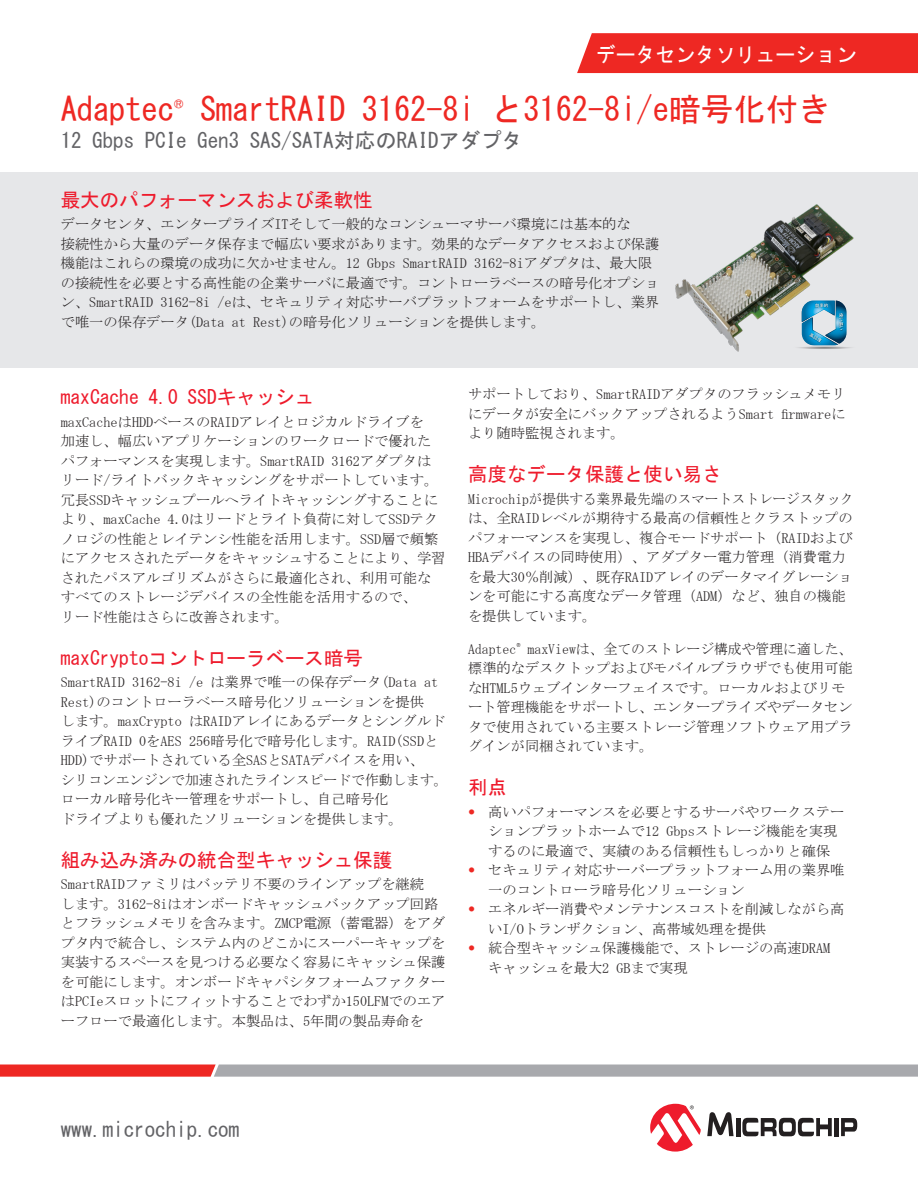
<style>
.page{position:relative;width:918px;height:1188px;background:#fff}
.page>*{position:absolute;margin:0;border:0;box-sizing:border-box;transform-origin:0 0}
.SS_TITLE{font:33px "MS Gothic";color:#ee2823}
.SS_SUBTITLE{font:21px "MS Gothic";color:#636366}
.CATEGORY{font:21px "MS Gothic";color:#fff;scale:.95 1}
.SUBHEAD1{font:19.5px "MS Gothic";color:#ee1b2c}
.BODY_TEXT{font:14.25px/19.5px "MS Mincho";color:#231f20}
.BODY_TEXT-2{font:14.25px/19.5px "MS Mincho";color:#231f20;scale:.95 1}
.s1{font-family:"Helvetica Neue LT Std";font-weight:300;color:#ee2823}
</style>
<div class="page">
<div style="left:0;top:172px;width:918px;height:196px;background:#e6e7e9"></div>
<svg style="left:0;top:1065px;width:918px;height:12px;background:#ba8e90"></svg>
<svg style="left:707px;top:1112px;width:27px;height:24px"></svg>
<hr style="left:736px;top:1118px;width:4px;height:18px;background:#231f20">
<div style="left:834px;top:1118px;width:5px;height:18px;background:#231f20"></div>
<svg style="left:841px;top:1118px;width:16px;height:18px"></svg>
<svg style="left:742px;top:1117px;width:90px;height:19px"></svg>
<svg style="left:650px;top:1104px;width:51px;height:48px"></svg>
<div style="left:577px;top:33px;width:341px;height:40px;background:#ee2823"></div>
<img style="left:675px;top:204px;width:179px;height:148px">
<svg style="left:793px;top:345px;width:61px;height:4px"></svg>
<svg style="left:802px;top:300px;width:45px;height:45px"></svg>
<p class="CATEGORY" style="left:596px;top:43px;width:277px">データセンタソリューション</p>
<p class="SS_TITLE" style="left:61px;top:92px;width:771px">Adaptec<sup>®</sup> SmartRAID 3162-8i と3162-8i/e暗号化付き</p>
<p class="SS_SUBTITLE" style="left:61px;top:130px;width:463px">12 Gbps PCIe Gen3 SAS/SATA対応のRAIDアダプタ</p>
<p class="SUBHEAD1" style="left:61px;top:190px;width:313px">最大のパフォーマンスおよび柔軟性</p>
<p class="BODY_TEXT" style="left:61px;top:215px;width:600px">データセンタ、エンタープライズITそして一般的なコンシューマサーバ環境には基本的な<br>接続性から大量のデータ保存まで幅広い要求があります。効果的なデータアクセスおよび保護機能はこれらの環境の成功に欠かせません。12 Gbps SmartRAID 3162-8iアダプタは、最大限の接続性を必要とする高性能の企業サーバに最適です。コントローラベースの暗号化オプション、SmartRAID 3162-8i /eは、セキュリティ対応サーバプラットフォームをサポートし、業界で唯一の保存データ(Data at Rest)の暗号化ソリューションを提供します。</p>
<p class="SUBHEAD1" style="left:61px;top:387px;width:255px">maxCache 4.0 SSDキャッシュ</p>
<p class="BODY_TEXT" style="left:61px;top:412px;width:386px">maxCacheはHDDベースのRAIDアレイとロジカルドライブを<br>加速し、幅広いアプリケーションのワークロードで優れたパフォーマンスを実現します。SmartRAID 3162アダプタはリード/ライトバックキャッシングをサポートしています。冗長SSDキャッシュプールへライトキャッシングすることにより、maxCache 4.0はリードとライト負荷に対してSSDテクノロジの性能とレイテンシ性能を活用します。SSD層で頻繁にアクセスされたデータをキャッシュすることにより、学習されたパスアルゴリズムがさらに最適化され、利用可能なすべてのストレージデバイスの全性能を活用するので、<br>リード性能はさらに改善されます。</p>
<p class="SUBHEAD1" style="left:61px;top:648px;width:304px">maxCryptoコントローラベース暗号</p>
<p class="BODY_TEXT" style="left:61px;top:673px;width:389px">SmartRAID 3162-8i /e は業界で唯一の保存データ(Data at Rest)のコントローラベース暗号化ソリューションを提供<br>します。maxCrypto はRAIDアレイにあるデータとシングルドライブRAID 0をAES 256暗号化で暗号化します。RAID(SSDとHDD)でサポートされている全SASとSATAデバイスを用い、<br>シリコンエンジンで加速されたラインスピードで作動します。ローカル暗号化キー管理をサポートし、自己暗号化<br>ドライブよりも優れたソリューションを提供します。</p>
<p class="SUBHEAD1" style="left:61px;top:850px;width:333px">組み込み済みの統合型キャッシュ保護</p>
<p class="BODY_TEXT" style="left:61px;top:875px;width:386px">SmartRAIDファミリはバッテリ不要のラインアップを継続<br>します。3162-8iはオンボードキャッシュバックアップ回路とフラッシュメモリを含みます。ZMCP電源（蓄電器）をアダプタ内で統合し、システム内のどこかにスーパーキャップを実装するスペースを見つける必要なく容易にキャッシュ保護を可能にします。オンボードキャパシタフォームファクターはPCIeスロットにフィットすることでわずか150LFMでのエアーフローで最適化します。本製品は、5年間の製品寿命を</p>
<p class="BODY_TEXT" style="left:468px;top:385px;width:379px;text-align:justify">サポートしており、SmartRAIDアダプタのフラッシュメモリにデータが安全にバックアップされるようSmart firmwareにより随時監視されます。</p>
<p class="SUBHEAD1" style="left:468px;top:464px;width:255px">高度なデータ保護と使い易さ</p>
<p class="BODY_TEXT-2" style="left:468px;top:489px;width:408px">Microchipが提供する業界最先端のスマートストレージスタックは、全RAIDレベルが期待する最高の信頼性とクラストップのパフォーマンスを実現し、複合モードサポート（RAIDおよび<br>HBAデバイスの同時使用）、アダプター電力管理（消費電力を最大30％削減）、既存RAIDアレイのデータマイグレーションを可能にする高度なデータ管理（ADM）など、独自の機能を提供しています。</p>
<p class="BODY_TEXT" style="left:468px;top:639px;width:386px">Adaptec<sup>®</sup> maxViewは、全てのストレージ構成や管理に適した、標準的なデスクトップおよびモバイルブラウザでも使用可能なHTML5ウェブインターフェイスです。ローカルおよびリモート管理機能をサポートし、エンタープライズやデータセンタで使用されている主要ストレージ管理ソフトウェア用プラグインが同梱されています。</p>
<p class="SUBHEAD1" style="left:468px;top:777px;width:40px">利点</p>
<p class="BODY_TEXT" style="left:488px;top:802px;width:358px;text-indent:-20px"><span class="s1">•</span> 高いパフォーマンスを必要とするサーバやワークステーションプラットホームで12 Gbpsストレージ機能を実現するのに最適で、実績のある信頼性もしっかりと確保</p>
<p class="BODY_TEXT" style="left:488px;top:860px;width:358px;text-indent:-20px"><span class="s1">•</span> セキュリティ対応サーバープラットフォーム用の業界唯一のコントローラ暗号化ソリューション</p>
<p class="BODY_TEXT" style="left:488px;top:899px;width:358px;text-indent:-20px"><span class="s1">•</span> エネルギー消費やメンテナンスコストを削減しながら高いI/Oトランザクション、高帯域処理を提供</p>
<p class="BODY_TEXT" style="left:488px;top:938px;width:343px;text-indent:-20px"><span class="s1">•</span> 統合型キャッシュ保護機能で、ストレージの高速DRAMキャッシュを最大2 GBまで実現</p>
<p class="SS_SUBTITLE" style="left:61px;top:1119px;width:180px">www.microchip.com</p>
</div>
